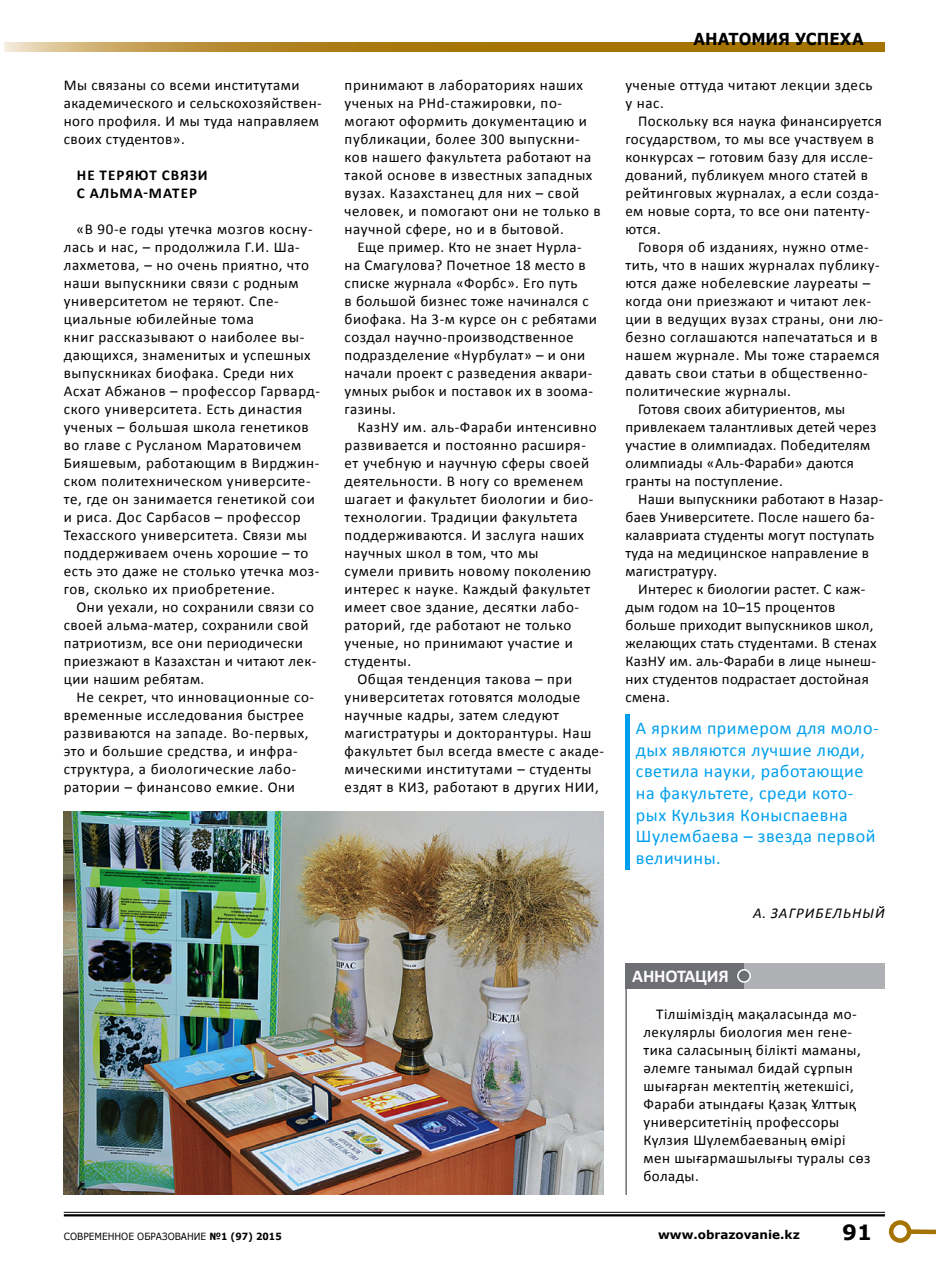
<style>
.page{position:relative;width:936px;height:1263px;background:#fff}
.page>*{position:absolute;margin:0;border:0;box-sizing:border-box;transform-origin:0 0}
.t1{font:700 21px "Verdana";color:#000}
.t2{font:18px/21.6px "Calibri";letter-spacing:.03em;color:#009fee}
.t3{font:700 18px "Calibri";letter-spacing:-.01em;color:#fff}
.t4{font:700 16.5px "Verdana";color:#000;scale:.91 1}
.t5{font:15px/18px "Calibri";letter-spacing:.03em;color:#000}
.t6{font:700 15px/18px "Calibri";letter-spacing:.07em;color:#000}
.t7{font:italic 15px "Calibri";letter-spacing:.07em;color:#000}
.t8{font:700 12px "Verdana";color:#000}
.t9{font:9.9px "Verdana";color:#000;scale:.91 1}
.s1{font-weight:700}
</style>
<div class="page">
<hr style="left:625px;top:987px;width:2px;height:208px;background:#6d6f72">
<div style="left:625px;top:963px;width:120px;height:26px;background:#6d6f72"></div>
<div style="left:744px;top:963px;width:140px;height:26px;background:#aeb0b3"></div>
<div style="left:737px;top:970px;width:13px;height:12px;background:#6d6f72;border-radius:50%"></div>
<div style="left:737px;top:969px;width:13px;height:14px;border:2px solid #fff;border-radius:50%"></div>
<div style="left:625px;top:715px;width:5px;height:155px;background:#009fee"></div>
<img style="left:64px;top:812px;width:539px;height:383px">
<hr style="left:64px;top:1212px;width:820px;height:1px;background:#000">
<hr style="left:64px;top:1214px;width:820px;height:2px;background:#000">
<div style="left:909px;top:1229px;width:26px;height:5px;background:#a47300"></div>
<div style="left:888px;top:1220px;width:23px;height:23px;border:4px solid #a47300;border-radius:50%"></div>
<svg style="left:4px;top:43px;width:880px;height:8px;background:#b18523"></svg>
<p class="t5" style="left:64px;top:76px;width:259px">Мы связаны со всеми институтами академического и сельскохозяйствен&shy;ного профиля. И мы туда направляем своих студентов».</p>
<p class="t6" style="left:77px;top:166px;width:132px">НЕ ТЕРЯЮТ СВЯЗИ<br>С АЛЬМА-МАТЕР</p>
<p class="t5" style="left:64px;top:220px;width:258px;text-indent:13px">«В 90-е годы утечка мозгов косну&shy;лась и нас, – продолжила Г.И. Ша&shy;лахметова, – но очень приятно, что наши выпускники связи с родным университетом не теряют. Спе&shy;циальные юбилейные тома<br>книг рассказывают о наиболее вы&shy;дающихся, знаменитых и успешных выпускниках биофака. Среди них<br>Асхат Абжанов – профессор Гарвард&shy;ского университета. Есть династия ученых – большая школа генетиков во главе с Русланом Маратовичем<br>Бияшевым, работающим в Вирджин&shy;ском политехническом университе&shy;те, где он занимается генетикой сои и риса. Дос Сарбасов – профессор<br>Техасского университета. Связи мы поддерживаем очень хорошие – то есть это даже не столько утечка моз&shy;гов, сколько их приобретение.</p>
<p class="t5" style="left:64px;top:598px;width:254px;text-indent:13px">Они уехали, но сохранили связи со своей альма-матер, сохранили свой патриотизм, все они периодически приезжают в Казахстан и читают лек&shy;ции нашим ребятам.</p>
<p class="t5" style="left:64px;top:688px;width:252px;text-indent:13px">Не секрет, что инновационные со&shy;временные исследования быстрее развиваются на западе. Во-первых, это и большие средства, и инфра&shy;структура, а биологические лабо&shy;ратории – финансово емкие. Они</p>
<p class="t5" style="left:344px;top:76px;width:257px">принимают в лабораториях наших ученых на PHd-стажировки, по&shy;могают оформить документацию и публикации, более 300 выпускни&shy;ков нашего факультета работают на такой основе в известных западных вузах. Казахстанец для них – свой человек, и помогают они не только в научной сфере, но и в бытовой.</p>
<p class="t5" style="left:344px;top:238px;width:254px;text-indent:13px">Еще пример. Кто не знает Нурла&shy;на Смагулова? Почетное 18 место в списке журнала «Форбс». Его путь<br>в большой бизнес тоже начинался с биофака. На 3-м курсе он с ребятами создал научно-производственное подразделение «Нурбулат» – и они начали проект с разведения аквари&shy;умных рыбок и поставок их в зоома&shy;газины.</p>
<p class="t5" style="left:357px;top:418px;width:241px">КазНУ им. аль-Фараби интенсивно</p>
<p class="t5" style="left:344px;top:436px;width:243px">развивается и постоянно расширя-</p>
<p class="t5" style="left:344px;top:454px;width:246px">ет учебную и научную сферы своей</p>
<p class="t5" style="left:344px;top:472px;width:240px">деятельности. В ногу со временем</p>
<p class="t5" style="left:344px;top:490px;width:250px">шагает и факультет биологии и био-</p>
<p class="t5" style="left:344px;top:508px;width:234px">технологии. Традиции факультета</p>
<p class="t5" style="left:344px;top:526px;width:241px">поддерживаются. И заслуга наших</p>
<p class="t5" style="left:344px;top:544px;width:195px">научных школ в том, что мы</p>
<p class="t5" style="left:344px;top:562px;width:248px">сумели привить новому поколению</p>
<p class="t5" style="left:344px;top:580px;width:247px">интерес к науке. Каждый факультет</p>
<p class="t5" style="left:344px;top:598px;width:236px">имеет свое здание, десятки лабо-</p>
<p class="t5" style="left:344px;top:616px;width:228px">раторий, где работают не только</p>
<p class="t5" style="left:344px;top:634px;width:230px">ученые, но принимают участие и</p>
<p class="t5" style="left:344px;top:652px;width:68px">студенты.</p>
<p class="t5" style="left:357px;top:670px;width:216px">Общая тенденция такова – при</p>
<p class="t5" style="left:344px;top:688px;width:237px">университетах готовятся молодые</p>
<p class="t5" style="left:344px;top:706px;width:216px">научные кадры, затем следуют</p>
<p class="t5" style="left:344px;top:724px;width:248px">магистратуры и докторантуры. Наш</p>
<p class="t5" style="left:344px;top:742px;width:261px">факультет был всегда вместе с акаде-</p>
<p class="t5" style="left:344px;top:760px;width:248px">мическими институтами – студенты</p>
<p class="t5" style="left:344px;top:778px;width:256px">ездят в КИЗ, работают в других НИИ,</p>
<p class="t4" style="left:693px;top:27px;width:188px">АНАТОМИЯ УСПЕХА</p>
<p class="t5" style="left:625px;top:76px;width:249px">ученые оттуда читают лекции здесь у нас.</p>
<p class="t5" style="left:625px;top:112px;width:258px;text-indent:13px">Поскольку вся наука финансируется государством, то мы все участвуем в конкурсах – готовим базу для иссле&shy;дований, публикуем много статей в рейтинговых журналах, а если созда&shy;ем новые сорта, то все они патенту&shy;ются.</p>
<p class="t5" style="left:638px;top:238px;width:232px">Говоря об изданиях, нужно отме-</p>
<p class="t5" style="left:625px;top:256px;width:256px">тить, что в наших журналах публику-</p>
<p class="t5" style="left:625px;top:274px;width:246px">ются даже нобелевские лауреаты –</p>
<p class="t5" style="left:625px;top:292px;width:247px">когда они приезжают и читают лек-</p>
<p class="t5" style="left:625px;top:310px;width:259px">ции в ведущих вузах страны, они лю-</p>
<p class="t5" style="left:625px;top:328px;width:253px">безно соглашаются напечататься и в</p>
<p class="t5" style="left:625px;top:346px;width:256px">нашем журнале. Мы тоже стараемся</p>
<p class="t5" style="left:625px;top:364px;width:244px">давать свои статьи в общественно-</p>
<p class="t5" style="left:625px;top:382px;width:167px">политические журналы.</p>
<p class="t5" style="left:638px;top:400px;width:208px">Готовя своих абитуриентов, мы</p>
<p class="t5" style="left:625px;top:418px;width:253px">привлекаем талантливых детей через</p>
<p class="t5" style="left:625px;top:436px;width:246px">участие в олимпиадах. Победителям</p>
<p class="t5" style="left:625px;top:454px;width:230px">олимпиады «Аль-Фараби» даются</p>
<p class="t5" style="left:625px;top:472px;width:159px">гранты на поступление.</p>
<p class="t5" style="left:638px;top:490px;width:247px">Наши выпускники работают в Назар-</p>
<p class="t5" style="left:625px;top:508px;width:251px">баев Университете. После нашего ба-</p>
<p class="t5" style="left:625px;top:526px;width:250px">калавриата студенты могут поступать</p>
<p class="t5" style="left:625px;top:544px;width:245px">туда на медицинское направление в</p>
<p class="t5" style="left:625px;top:562px;width:93px">магистратуру.</p>
<p class="t5" style="left:638px;top:580px;width:228px">Интерес к биологии растет. С каж-</p>
<p class="t5" style="left:625px;top:598px;width:211px">дым годом на 10–15 процентов</p>
<p class="t5" style="left:625px;top:616px;width:250px">больше приходит выпускников школ,</p>
<p class="t5" style="left:625px;top:634px;width:253px">желающих стать студентами. В стенах</p>
<p class="t5" style="left:625px;top:652px;width:252px">КазНУ им. аль-Фараби в лице нынеш-</p>
<p class="t5" style="left:625px;top:670px;width:245px">них студентов подрастает достойная</p>
<p class="t5" style="left:625px;top:688px;width:46px">смена.</p>
<p class="t2" style="left:636px;top:717px;width:244px">А ярким примером для моло&shy;дых являются лучшие люди, светила науки, работающие на факультете, среди кото&shy;рых Кульзия Коныспаевна<br>Шулембаева – звезда первой величины.</p>
<p class="t7" style="left:753px;top:903px;width:133px">А. ЗАГРИБЕЛЬНЫЙ</p>
<p class="t3" style="left:632px;top:964px;width:98px">АННОТАЦИЯ</p>
<p class="t5" style="left:643px;top:1005px;width:228px;text-indent:13px">Тілшіміздің мақаласында мо&shy;лекулярлы биология мен гене&shy;тика саласының білікті маманы, әлемге танымал бидай сұрпын шығарған мектептің жетекшісі,<br>Фараби атындағы Қазақ Ұлттық университетінің профессоры<br>Күлзия Шүлембаеваның өмірі мен шығармашылығы туралы сөз болады.</p>
<p class="t9" style="left:64px;top:1229px;width:241px">СОВРЕМЕННОЕ ОБРАЗОВАНИЕ <span class="s1">№1 (97) 2015</span></p>
<p class="t8" style="left:658px;top:1226px;width:143px">www.obrazovanie.kz</p>
<h1 class="t1" style="left:842px;top:1217px;width:31px">91</h1>
</div>
